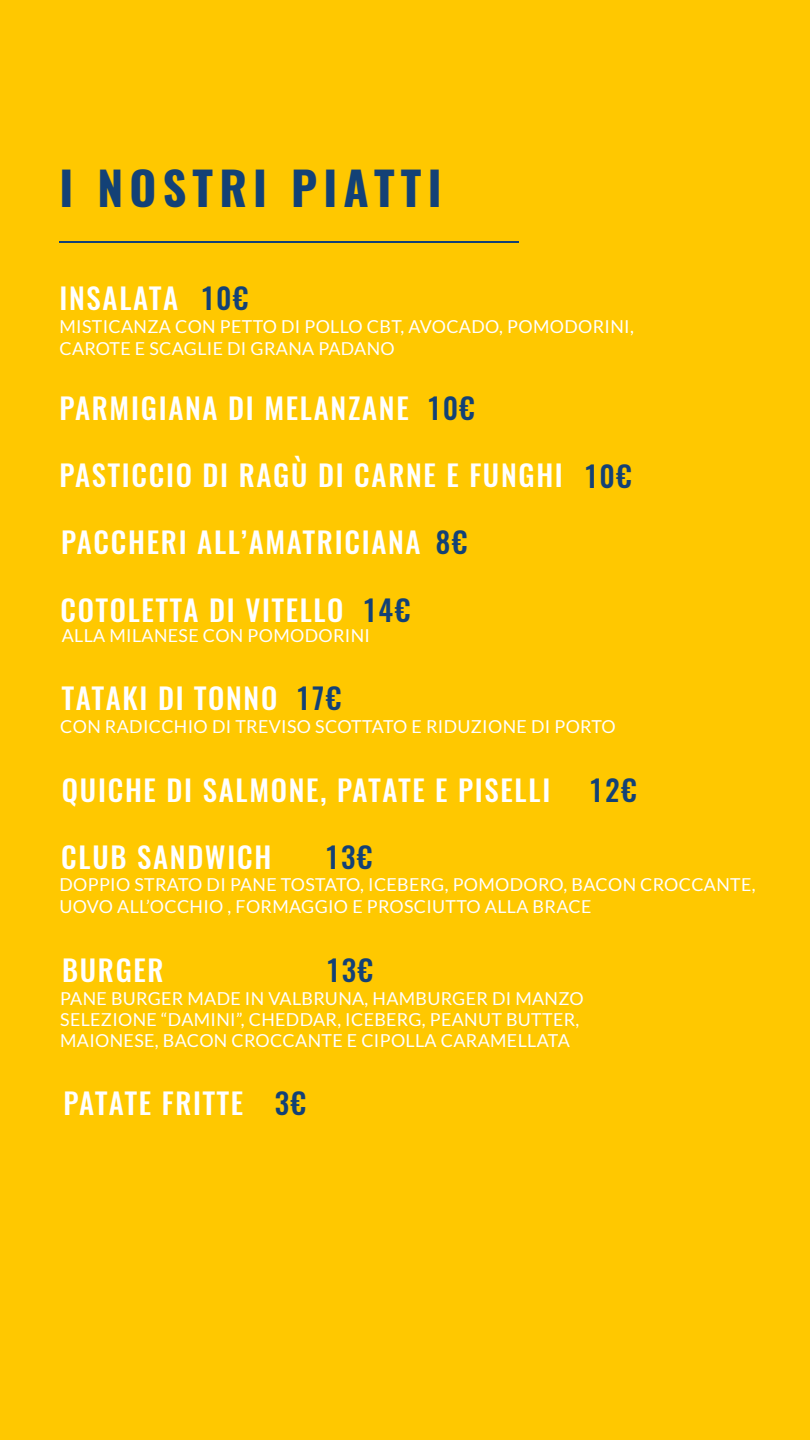
<style>
.page{position:relative;width:810px;height:1440px;background:#ffc800}
.page>*{position:absolute;margin:0;border:0;box-sizing:border-box;transform-origin:0 0}
.t1{font:700 46.05px "Oswald";letter-spacing:.135em;color:#134176}
.t2{font:500 28.95px "Oswald";letter-spacing:.06em;color:#fff}
.t3{font:500 28.95px "Oswald";letter-spacing:.06em;color:#134176}
.t4{font:17.85px/21.4px "Lato";letter-spacing:.02em;color:#fff}
.s1{color:#134176}
</style>
<div class="page">
<hr style="left:59px;top:241px;width:460px;height:2px;background:#134176">
<h1 class="t1" style="left:59px;top:157px;width:384px">I NOSTRI PIATTI</h1>
<h2 class="t2" style="left:59px;top:278px;width:190px">INSALATA <span class="s1">10€</span></h2>
<p class="t4" style="left:59px;top:316px;width:576px">MISTICANZA CON PETTO DI POLLO CBT, AVOCADO, POMODORINI,<br>CAROTE E SCAGLIE DI GRANA PADANO</p>
<h2 class="t3" style="left:427px;top:388px;width:49px">10€</h2>
<h2 class="t2" style="left:59px;top:388px;width:351px">PARMIGIANA DI MELANZANE</h2>
<h2 class="t2" style="left:59px;top:455px;width:505px">PASTICCIO DI RAGÙ DI CARNE E FUNGHI</h2>
<h2 class="t2" style="left:61px;top:522px;width:361px">PACCHERI ALL’AMATRICIANA</h2>
<h2 class="t3" style="left:436px;top:522px;width:33px">8€</h2>
<h2 class="t2" style="left:61px;top:590px;width:284px">COTOLETTA DI VITELLO</h2>
<h2 class="t3" style="left:362px;top:590px;width:49px">14€</h2>
<p class="t4" style="left:62px;top:625px;width:310px">ALLA MILANESE CON POMODORINI</p>
<h2 class="t3" style="left:584px;top:456px;width:49px">10€</h2>
<h2 class="t2" style="left:62px;top:678px;width:217px">TATAKI DI TONNO</h2>
<p class="t4" style="left:60px;top:716px;width:557px">CON RADICCHIO DI TREVISO SCOTTATO E RIDUZIONE DI PORTO</p>
<h2 class="t3" style="left:296px;top:678px;width:47px">17€</h2>
<h2 class="t2" style="left:62px;top:770px;width:490px">QUICHE DI SALMONE, PATATE E PISELLI</h2>
<h2 class="t3" style="left:589px;top:770px;width:49px">12€</h2>
<h2 class="t3" style="left:325px;top:837px;width:49px">13€</h2>
<h2 class="t2" style="left:61px;top:837px;width:212px">CLUB SANDWICH</h2>
<p class="t4" style="left:59px;top:874px;width:698px">DOPPIO STRATO DI PANE TOSTATO, ICEBERG, POMODORO, BACON CROCCANTE,<br>UOVO ALL’OCCHIO , FORMAGGIO E PROSCIUTTO ALLA BRACE</p>
<h2 class="t2" style="left:62px;top:950px;width:103px">BURGER</h2>
<h2 class="t3" style="left:326px;top:950px;width:49px">13€</h2>
<p class="t4" style="left:60px;top:987px;width:525px">PANE BURGER MADE IN VALBRUNA, HAMBURGER DI MANZO<br>SELEZIONE “DAMINI”, CHEDDAR, ICEBERG, PEANUT BUTTER,<br>MAIONESE, BACON CROCCANTE E CIPOLLA CARAMELLATA</p>
<h2 class="t2" style="left:64px;top:1083px;width:244px">PATATE FRITTE <span class="s1">3€</span></h2>
</div>
